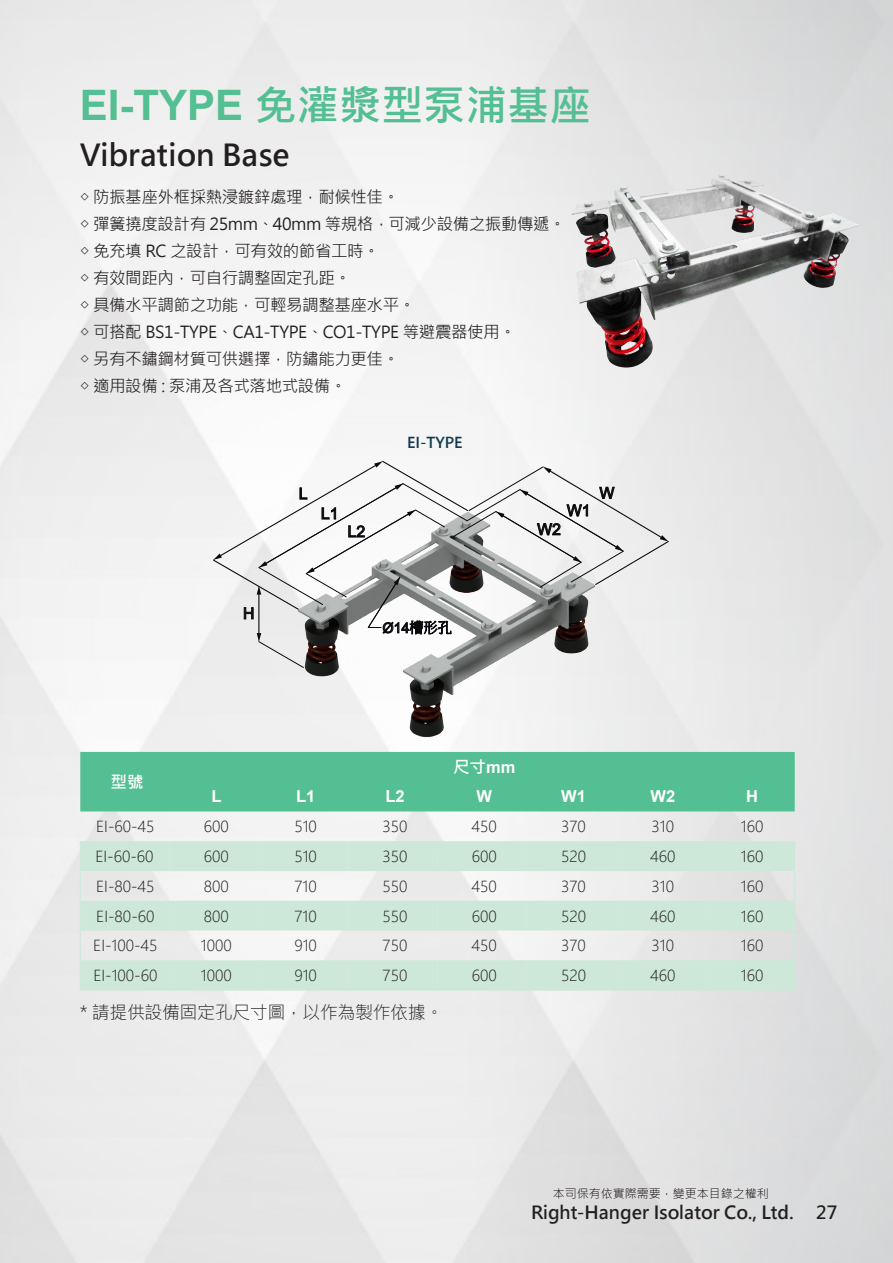
<style>
.page{position:relative;width:893px;height:1263px;background:#fff}
.page>*{position:absolute;margin:0;border:0;box-sizing:border-box;transform-origin:0 0}
._1標{font:700 42px "Microsoft Jheng Hei";color:#53bf92}
.t1{font:700 30px "Microsoft Jheng Hei";color:#231f20}
.t2{font:700 18px "Microsoft Jheng Hei";color:#231f20}
._3標-說明{font:300 18px "Microsoft Jheng Hei";letter-spacing:-.025em;color:#231f20}
._3標-說明-2{font:16.5px "Microsoft Jheng Hei";letter-spacing:-.025em;color:#231f20}
.表格標{font:700 16.5px "Arial";color:#fff}
.表格標-2{font:700 16.5px "Microsoft Jheng Hei";color:#fff}
.t3{font:15.75px "Arial";color:#0a090d}
.表格內文字{font:300 15px "Microsoft Jheng Hei";color:#231f20}
._1標-2{font:700 15px "Microsoft Jheng Hei";color:#153a4d}
.t4{font:14.25px "Arial";color:#0a090d}
.t5{font:300 12px "Microsoft Jheng Hei";color:#0d0305}
.s1{font-family:"Arial"}
.s2{font-family:"Adobe Ming Std";font-weight:300}
</style>
<div class="page">
<img style="left:297px;top:668px;width:300px;height:69px">
<svg style="left:213px;top:461px;width:456px;height:207px"></svg>
<div style="left:80px;top:752px;width:715px;height:59px;background:#53bf92"></div>
<svg style="left:81px;top:841px;width:89px;height:149px;background:#d8e8df"></svg>
<svg style="left:170px;top:841px;width:624px;height:149px;fill:#cde8d9"></svg>
<hr style="left:80px;top:841px;width:1px;height:30px;background:#cde8d9">
<hr style="left:794px;top:841px;width:1px;height:30px;background:#cde8d9">
<hr style="left:80px;top:871px;width:1px;height:30px;background:#cde8d9">
<hr style="left:794px;top:871px;width:1px;height:30px;background:#cde8d9">
<svg style="left:80px;top:901px;width:1px;height:29px"></svg>
<svg style="left:794px;top:901px;width:1px;height:29px"></svg>
<hr style="left:80px;top:930px;width:1px;height:30px;background:#cde8d9">
<hr style="left:794px;top:930px;width:1px;height:30px;background:#cde8d9">
<hr style="left:80px;top:960px;width:1px;height:30px;background:#cde8d9">
<hr style="left:794px;top:960px;width:1px;height:30px;background:#cde8d9">
<hr style="left:80px;top:990px;width:90px;height:1px;background:#cde8d9">
<hr style="left:170px;top:990px;width:89px;height:1px;background:#cde8d9">
<hr style="left:259px;top:990px;width:89px;height:1px;background:#cde8d9">
<hr style="left:348px;top:990px;width:89px;height:1px;background:#cde8d9">
<hr style="left:437px;top:990px;width:90px;height:1px;background:#cde8d9">
<hr style="left:527px;top:990px;width:89px;height:1px;background:#cde8d9">
<hr style="left:616px;top:990px;width:89px;height:1px;background:#cde8d9">
<hr style="left:705px;top:990px;width:90px;height:1px;background:#cde8d9">
<img style="left:571px;top:174px;width:289px;height:195px">
<p class="_1標" style="left:80px;top:80px;width:513px"><span class="s1">EI-TYPE</span> 免灌漿型泵浦基座</p>
<p class="t1" style="left:80px;top:136px;width:211px">Vibration Base</p>
<p class="_3標-說明-2" style="left:80px;top:186px;width:321px">◇ 防振基座外框採熱浸鍍鋅處理，耐候性佳。</p>
<p class="_3標-說明-2" style="left:80px;top:213px;width:487px">◇ 彈簧撓度設計有 25mm、40mm 等規格，可減少設備之振動傳遞。</p>
<p class="_3標-說明-2" style="left:80px;top:240px;width:301px">◇ 免充填 RC 之設計，可有效的節省工時。</p>
<p class="_3標-說明-2" style="left:80px;top:267px;width:273px">◇ 有效間距內，可自行調整固定孔距。</p>
<p class="_3標-說明-2" style="left:80px;top:294px;width:337px">◇ 具備水平調節之功能，可輕易調整基座水平。</p>
<p class="_3標-說明-2" style="left:80px;top:321px;width:437px">◇ 可搭配 BS1-TYPE、CA1-TYPE、CO1-TYPE 等避震器使用。</p>
<p class="_3標-說明-2" style="left:80px;top:348px;width:321px">◇ 另有不鏽鋼材質可供選擇，防鏽能力更佳。</p>
<p class="_3標-說明-2" style="left:80px;top:375px;width:268px">◇ 適用設備 : 泵浦及各式落地式設備。</p>
<p class="表格標-2" style="left:111px;top:772px;width:34px">型號</p>
<p class="t3" style="left:243px;top:602px;width:13px">H</p>
<p class="t3" style="left:299px;top:483px;width:10px">L</p>
<p class="t3" style="left:321px;top:503px;width:19px">L1</p>
<p class="t3" style="left:348px;top:521px;width:19px">L2</p>
<p class="_1標-2" style="left:407px;top:433px;width:57px">EI-TYPE</p>
<p class="t4" style="left:383px;top:618px;width:71px">Ø14<span class="s2">槽形孔</span></p>
<p class="t3" style="left:567px;top:500px;width:25px">W1</p>
<p class="t3" style="left:537px;top:518px;width:25px">W2</p>
<p class="t3" style="left:599px;top:482px;width:16px">W</p>
<p class="表格標-2" style="left:453px;top:757px;width:64px">尺寸<span class="s1">mm</span></p>
<p class="表格標" style="left:211px;top:785px;width:12px">L</p>
<p class="表格標" style="left:296px;top:785px;width:21px">L1</p>
<p class="表格標" style="left:385px;top:785px;width:21px">L2</p>
<p class="表格標" style="left:476px;top:785px;width:17px">W</p>
<p class="表格標" style="left:561px;top:785px;width:26px">W1</p>
<p class="表格標" style="left:650px;top:785px;width:26px">W2</p>
<p class="表格標" style="left:746px;top:785px;width:13px">H</p>
<p class="表格內文字" style="left:96px;top:817px;width:60px">EI-60-45</p>
<p class="表格內文字" style="left:204px;top:817px;width:27px">600</p>
<p class="表格內文字" style="left:294px;top:817px;width:24px">510</p>
<p class="表格內文字" style="left:382px;top:817px;width:27px">350</p>
<p class="表格內文字" style="left:472px;top:817px;width:27px">450</p>
<p class="表格內文字" style="left:561px;top:817px;width:26px">370</p>
<p class="表格內文字" style="left:652px;top:817px;width:24px">310</p>
<p class="表格內文字" style="left:741px;top:817px;width:24px">160</p>
<p class="表格內文字" style="left:95px;top:847px;width:60px">EI-60-60</p>
<p class="表格內文字" style="left:204px;top:847px;width:27px">600</p>
<p class="表格內文字" style="left:294px;top:847px;width:24px">510</p>
<p class="表格內文字" style="left:382px;top:847px;width:27px">350</p>
<p class="表格內文字" style="left:472px;top:847px;width:27px">600</p>
<p class="表格內文字" style="left:561px;top:847px;width:27px">520</p>
<p class="表格內文字" style="left:650px;top:847px;width:27px">460</p>
<p class="表格內文字" style="left:741px;top:847px;width:24px">160</p>
<p class="表格內文字" style="left:96px;top:877px;width:60px">EI-80-45</p>
<p class="表格內文字" style="left:204px;top:877px;width:27px">800</p>
<p class="表格內文字" style="left:295px;top:877px;width:24px">710</p>
<p class="表格內文字" style="left:382px;top:877px;width:27px">550</p>
<p class="表格內文字" style="left:472px;top:877px;width:27px">450</p>
<p class="表格內文字" style="left:561px;top:877px;width:26px">370</p>
<p class="表格內文字" style="left:652px;top:877px;width:24px">310</p>
<p class="表格內文字" style="left:741px;top:877px;width:24px">160</p>
<p class="表格內文字" style="left:96px;top:906px;width:60px">EI-80-60</p>
<p class="表格內文字" style="left:204px;top:906px;width:27px">800</p>
<p class="表格內文字" style="left:295px;top:906px;width:24px">710</p>
<p class="表格內文字" style="left:382px;top:906px;width:27px">550</p>
<p class="表格內文字" style="left:472px;top:906px;width:27px">600</p>
<p class="表格內文字" style="left:561px;top:906px;width:27px">520</p>
<p class="表格內文字" style="left:650px;top:906px;width:27px">460</p>
<p class="表格內文字" style="left:741px;top:906px;width:24px">160</p>
<p class="表格內文字" style="left:93px;top:936px;width:66px">EI-100-45</p>
<p class="表格內文字" style="left:201px;top:936px;width:32px">1000</p>
<p class="表格內文字" style="left:294px;top:936px;width:24px">910</p>
<p class="表格內文字" style="left:383px;top:936px;width:26px">750</p>
<p class="表格內文字" style="left:472px;top:936px;width:27px">450</p>
<p class="表格內文字" style="left:561px;top:936px;width:26px">370</p>
<p class="表格內文字" style="left:652px;top:936px;width:24px">310</p>
<p class="表格內文字" style="left:741px;top:936px;width:24px">160</p>
<p class="表格內文字" style="left:93px;top:966px;width:66px">EI-100-60</p>
<p class="表格內文字" style="left:201px;top:966px;width:32px">1000</p>
<p class="表格內文字" style="left:294px;top:966px;width:24px">910</p>
<p class="表格內文字" style="left:383px;top:966px;width:26px">750</p>
<p class="表格內文字" style="left:472px;top:966px;width:27px">600</p>
<p class="表格內文字" style="left:561px;top:966px;width:27px">520</p>
<p class="表格內文字" style="left:650px;top:966px;width:27px">460</p>
<p class="表格內文字" style="left:741px;top:966px;width:24px">160</p>
<p class="_3標-說明" style="left:80px;top:1000px;width:365px">* 請提供設備固定孔尺寸圖，以作為製作依據。</p>
<p class="t5" style="left:553px;top:1185px;width:217px">本司保有依實際需要，變更本目錄之權利</p>
<p class="t2" style="left:531px;top:1201px;width:264px">Right-Hanger Isolator Co., Ltd.</p>
<p class="t2" style="left:816px;top:1201px;width:23px">27</p>
</div>
